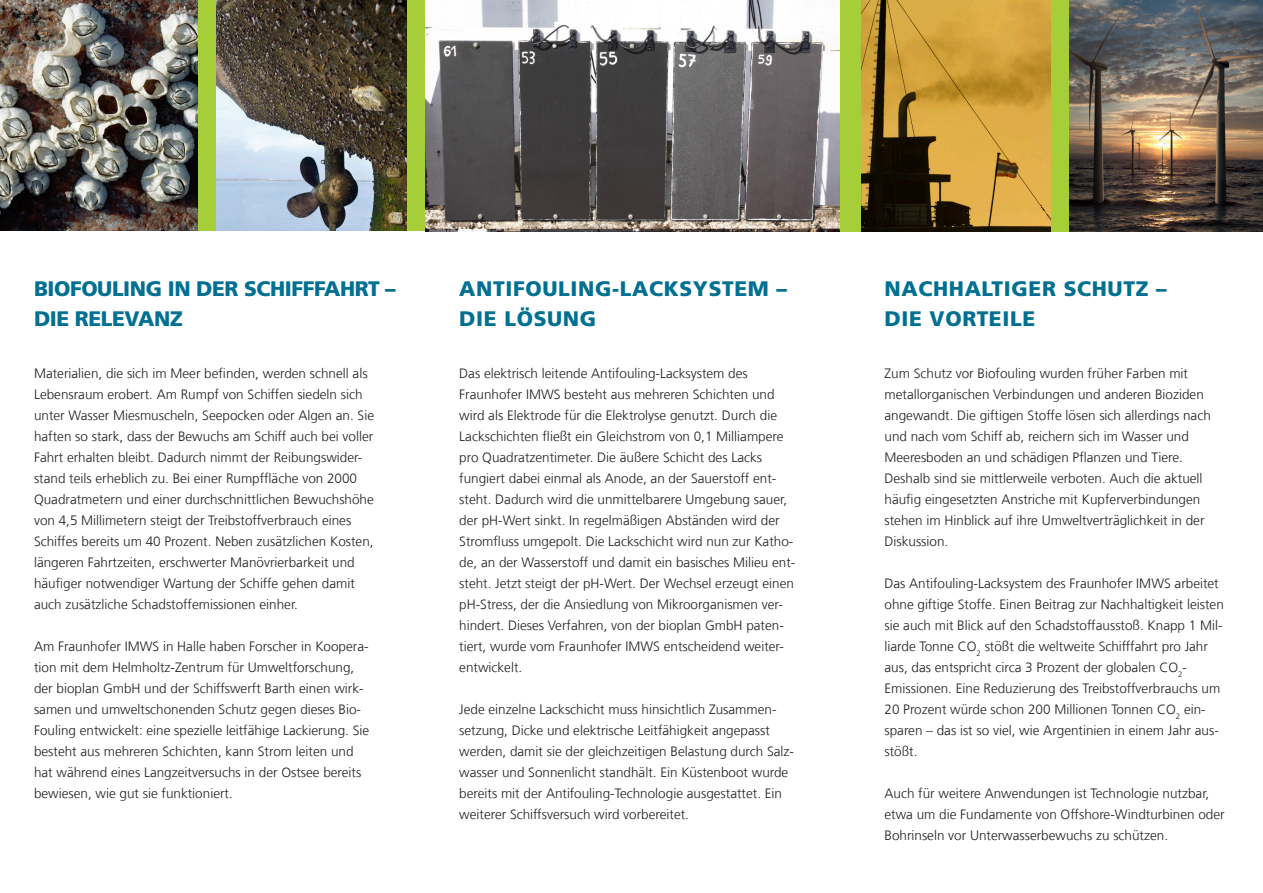
<style>
.page{position:relative;width:1263px;height:893px;background:#fff}
.page>*{position:absolute;margin:0;border:0;box-sizing:border-box;transform-origin:0 0}
._03_Standardüberschr{font:900 21px "Frutiger LT Com";letter-spacing:.03em;color:#007092}
._03_Standardüberschr-2{font:900 21px/30px "Frutiger LT Com";letter-spacing:-.02em;color:#007092}
._06_Fließtext{font:300 13.5px/21px "Frutiger LT Com";color:#231f20}
</style>
<div class="page">
<div style="left:799px;top:0;width:464px;height:231px;background:#a6ce39"></div>
<div style="left:0;top:0;width:425px;height:231px;background:#a6ce39"></div>
<img style="left:425px;top:0;width:415px;height:231px">
<img style="left:0;top:0;width:198px;height:231px">
<img style="left:217px;top:0;width:189px;height:230px">
<img style="left:861px;top:0;width:189px;height:231px">
<img style="left:1069px;top:0;width:194px;height:231px">
<p class="_03_Standardüberschr-2" style="left:34px;top:274px;width:363px">BIOFOULING IN DER SCHIFFFAHRT –<br>DIE RELEVANZ</p>
<p class="_03_Standardüberschr" style="left:884px;top:276px;width:284px">NACHHALTIGER SCHUTZ –</p>
<p class="_03_Standardüberschr" style="left:459px;top:276px;width:329px">ANTIFOULING-LACKSYSTEM –</p>
<p class="_03_Standardüberschr" style="left:459px;top:306px;width:138px">DIE LÖSUNG</p>
<p class="_03_Standardüberschr" style="left:884px;top:306px;width:152px">DIE VORTEILE</p>
<p class="_06_Fließtext" style="left:34px;top:363px;width:342px">Materialien, die sich im Meer befinden, werden schnell als Lebensraum erobert. Am Rumpf von Schiffen siedeln sich unter Wasser Miesmuscheln, Seepocken oder Algen an. Sie haften so stark, dass der Bewuchs am Schiff auch bei voller Fahrt erhalten bleibt. Dadurch nimmt der Reibungswider&shy;stand teils erheblich zu. Bei einer Rumpffläche von 2000<br>Quadratmetern und einer durchschnittlichen Bewuchshöhe von 4,5 Millimetern steigt der Treibstoffverbrauch eines Schiffes bereits um 40 Prozent. Neben zusätzlichen Kosten, längeren Fahrtzeiten, erschwerter Manövrierbarkeit und häufiger notwendiger Wartung der Schiffe gehen damit auch zusätzliche Schadstoffemissionen einher.</p>
<p class="_06_Fließtext" style="left:34px;top:636px;width:337px">Am Fraunhofer IMWS in Halle haben Forscher in Koopera&shy;tion mit dem Helmholtz-Zentrum für Umweltforschung, der bioplan GmbH und der Schiffswerft Barth einen wirk&shy;samen und umweltschonenden Schutz gegen dieses Bio-Fouling entwickelt: eine spezielle leitfähige Lackierung. Sie besteht aus mehreren Schichten, kann Strom leiten und hat während eines Langzeitversuchs in der Ostsee bereits bewiesen, wie gut sie funktioniert.</p>
<p class="_06_Fließtext" style="left:459px;top:363px;width:290px">Das elektrisch leitende Antifouling-Lacksystem des</p>
<p class="_06_Fließtext" style="left:459px;top:384px;width:338px">Fraunhofer IMWS besteht aus mehreren Schichten und wird als Elektrode für die Elektrolyse genutzt. Durch die Lackschichten fließt ein Gleichstrom von 0,1 Milliampere pro Quadratzentimeter. Die äußere Schicht des Lacks fungiert dabei einmal als Anode, an der Sauerstoff ent&shy;steht. Dadurch wird die unmittelbarere Umgebung sauer, der pH-Wert sinkt. In regelmäßigen Abständen wird der Stromfluss umgepolt. Die Lackschicht wird nun zur Katho&shy;de, an der Wasserstoff und damit ein basisches Milieu ent&shy;steht. Jetzt steigt der pH-Wert. Der Wechsel erzeugt einen pH-Stress, der die Ansiedlung von Mikroorganismen ver&shy;hindert. Dieses Verfahren, von der bioplan GmbH paten&shy;tiert, wurde vom Fraunhofer IMWS entscheidend weiter&shy;entwickelt.</p>
<p class="_06_Fließtext" style="left:459px;top:699px;width:336px">Jede einzelne Lackschicht muss hinsichtlich Zusammen&shy;setzung, Dicke und elektrische Leitfähigkeit angepasst werden, damit sie der gleichzeitigen Belastung durch Salz&shy;wasser und Sonnenlicht standhält. Ein Küstenboot wurde bereits mit der Antifouling-Technologie ausgestattet. Ein weiterer Schiffsversuch wird vorbereitet.</p>
<p class="_06_Fließtext" style="left:884px;top:363px;width:328px">Zum Schutz vor Biofouling wurden früher Farben mit metallorganischen Verbindungen und anderen Bioziden angewandt. Die giftigen Stoffe lösen sich allerdings nach und nach vom Schiff ab, reichern sich im Wasser und Meeresboden an und schädigen Pflanzen und Tiere.<br>Deshalb sind sie mittlerweile verboten. Auch die aktuell häufig eingesetzten Anstriche mit Kupferverbindungen stehen im Hinblick auf ihre Umweltverträglichkeit in der Diskussion.</p>
<p class="_06_Fließtext" style="left:884px;top:573px;width:341px">Das Antifouling-Lacksystem des Fraunhofer IMWS arbeitet ohne giftige Stoffe. Einen Beitrag zur Nachhaltigkeit leisten sie auch mit Blick auf den Schadstoffausstoß. Knapp 1 Mil&shy;liarde Tonne CO<sub>2</sub> stößt die weltweite Schifffahrt pro Jahr aus, das entspricht circa 3 Prozent der globalen CO<sub>2</sub>- Emissionen. Eine Reduzierung des Treibstoffverbrauchs um 20 Prozent würde schon 200 Millionen Tonnen CO<sub>2</sub> ein&shy;sparen – das ist so viel, wie Argentinien in einem Jahr aus&shy;stößt.</p>
<p class="_06_Fließtext" style="left:884px;top:783px;width:342px">Auch für weitere Anwendungen ist Technologie nutzbar, etwa um die Fundamente von Offshore-Windturbinen oder<br>Bohrinseln vor Unterwasserbewuchs zu schützen.</p>
</div>
